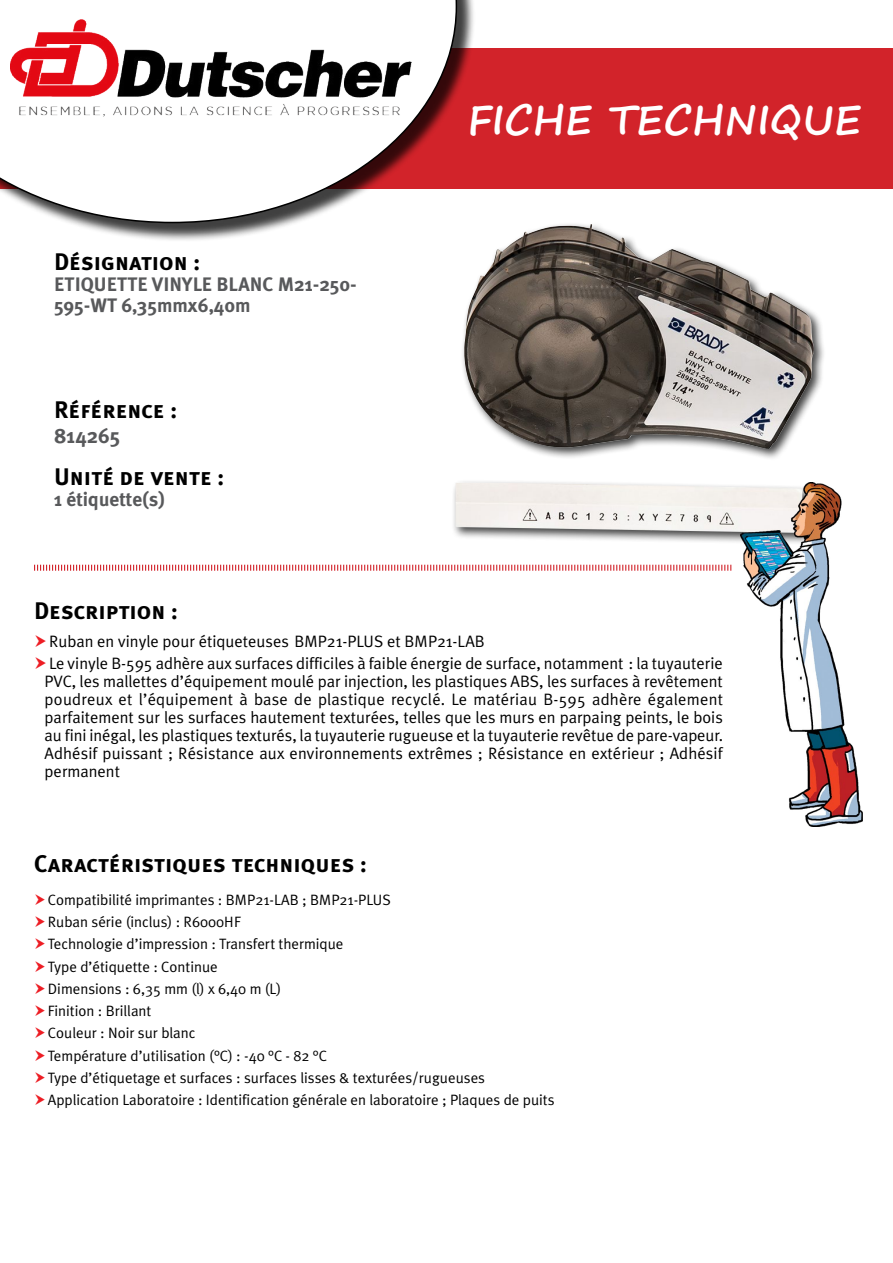
<style>
.page{position:relative;width:893px;height:1263px;background:#fff}
.page>*{position:absolute;margin:0;border:0;box-sizing:border-box;transform-origin:0 0}
.t1{font:700 40.5px "Segoe Print";color:#fff}
.t2{font:24px "Meta Plus Bold Caps";color:#000}
.t3{font:700 21px "Meta Plus";color:#58595b}
.t4{font:700 19.5px/21px "Meta Plus";color:#58595b}
.t5{font:16.5px/18px "Meta Plus Normal";color:#000}
.t6{font:15px/22.2px "Meta Plus Normal";color:#000}
</style>
<div class="page">
<div style="left:0;top:49px;width:893px;height:140px;background:#d2232a"></div>
<div style="left:0;top:0;width:475px;height:242px;background:#000;opacity:.75"></div>
<svg style="left:0;top:0;width:457px;height:223px"></svg>
<div style="left:452px;top:221px;width:374px;height:324px;background:#000;opacity:.75"></div>
<img style="left:455px;top:224px;width:360px;height:309px">
<svg style="left:34px;top:564px;width:698px;height:7px"></svg>
<img style="left:741px;top:483px;width:121px;height:343px">
<h2 class="t2" style="left:54px;top:248px;width:148px">Désignation :</h2>
<p class="t4" style="left:54px;top:274px;width:304px">ETIQUETTE VINYLE BLANC M21-250-<br>595-WT 6,35mmx6,40m</p>
<h2 class="t2" style="left:54px;top:396px;width:125px">Référence :</h2>
<p class="t3" style="left:54px;top:424px;width:68px">814265</p>
<h2 class="t2" style="left:54px;top:463px;width:172px">Unité de vente :</h2>
<p class="t4" style="left:54px;top:489px;width:113px">1 étiquette(s)</p>
<h2 class="t2" style="left:34px;top:596px;width:146px">Description :</h2>
<h1 class="t1" style="left:467px;top:83px;width:395px">FICHE TECHNIQUE</h1>
<p class="t5" style="left:49px;top:630px;width:675px;line-height:22.2px">Ruban en vinyle pour étiqueteuses BMP21-PLUS et BMP21-LAB<br>Le vinyle B-595 adhère aux surfaces difficiles à faible énergie de surface, notamment : la tuyauterie</p>
<p class="t5" style="left:45px;top:672px;width:680px;text-align:justify">PVC, les mallettes d’équipement moulé par injection, les plastiques ABS, les surfaces à revêtement poudreux et l’équipement à base de plastique recyclé. Le matériau B-595 adhère également parfaitement sur les surfaces hautement texturées, telles que les murs en parpaing peints, le bois au fini inégal, les plastiques texturés, la tuyauterie rugueuse et la tuyauterie revêtue de pare-vapeur.<br>Adhésif puissant ; Résistance aux environnements extrêmes ; Résistance en extérieur ; Adhésif permanent</p>
<h2 class="t2" style="left:34px;top:850px;width:335px">Caractéristiques techniques :</h2>
<p class="t6" style="left:48px;top:888px;width:508px">Compatibilité imprimantes : BMP21-LAB ; BMP21-PLUS<br>Ruban série (inclus) : R6000HF<br>Technologie d’impression : Transfert thermique<br>Type d’étiquette : Continue<br>Dimensions : 6,35 mm (l) x 6,40 m (L)<br>Finition : Brillant<br>Couleur : Noir sur blanc<br>Température d’utilisation (°C) : -40 °C - 82 °C<br>Type d’étiquetage et surfaces : surfaces lisses &amp; texturées/rugueuses Application Laboratoire : Identification générale en laboratoire ; Plaques de puits</p>
</div>
